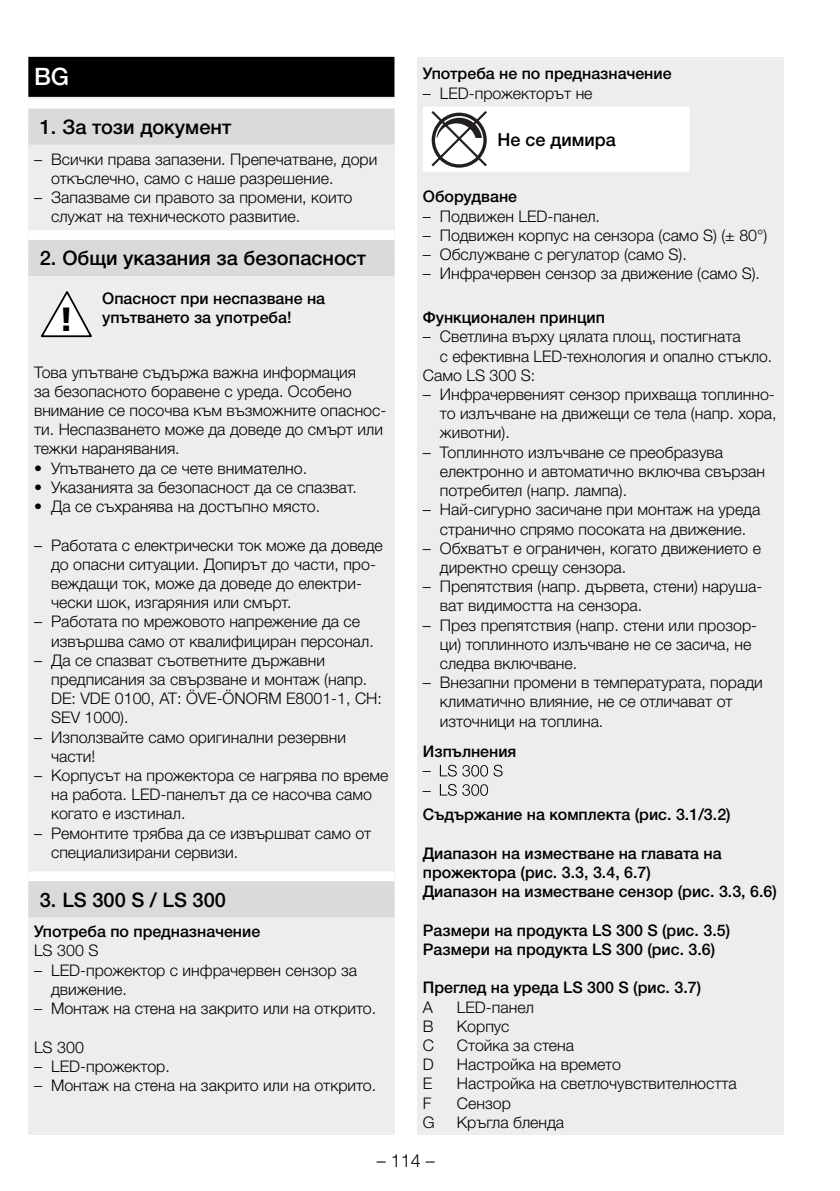
<style>
.page{position:relative;width:840px;height:1191px;background:#fff}
.page>*{position:absolute;margin:0;border:0;box-sizing:border-box;transform-origin:0 0}
.t1{font:900 33.6px "Frutiger LT Com";color:#000}
.STE-Länderkennzeiche{font:500 24px "Helvetica Neue LTW1 G";color:#fff}
.t2{font:500 20px "Helvetica Neue LTW1 G";color:#000}
.STE-Bildbeschriftung{font:500 18px "Helvetica Neue LTW1 G";color:#000}
.t3{font:300 18px "Helvetica Neue LTW1 G";color:#000}
.STE-Fließtext__8_pt{font:300 16px/19.2px "Helvetica Neue LTW1 G";color:#000}
.STE-Fließtext_fett{font:500 16px/19.2px "Helvetica Neue LTW1 G";color:#000}
.t4{font:300 condensed 16px "Helvetica Neue LTW1 G";color:#000}
.s1{font-stretch:condensed}
</style>
<div class="page">
<div style="left:28px;top:57px;width:366px;height:1077px;background:#ededed"></div>
<div style="left:28px;top:57px;width:366px;height:40px;background:#000"></div>
<div style="left:28px;top:99px;width:366px;height:24px;background:#fff"></div>
<div style="left:28px;top:109px;width:366px;height:36px;background:#dadada"></div>
<div style="left:28px;top:230px;width:366px;height:24px;background:#fff"></div>
<div style="left:28px;top:240px;width:366px;height:36px;background:#dadada"></div>
<div style="left:28px;top:871px;width:366px;height:24px;background:#fff"></div>
<div style="left:28px;top:881px;width:366px;height:36px;background:#dadada"></div>
<svg style="left:41px;top:291px;width:51px;height:47px"></svg>
<div style="left:417px;top:57px;width:365px;height:1077px;background:#ededed"></div>
<svg style="left:423px;top:107px;width:266px;height:65px;background:#f0f0f0"></svg>
<svg style="left:439px;top:764px;width:63px;height:12px"></svg>
<svg style="left:439px;top:784px;width:48px;height:11px"></svg>
<p class="STE-Länderkennzeiche" style="left:34px;top:62px;width:37px">BG</p>
<p class="t2" style="left:40px;top:115px;width:193px">1. За този документ</p>
<p class="STE-Fließtext__8_pt" style="left:51px;top:149px;width:327px;text-indent:-17px">– Всички права запазени. Препечатване, дори откъслечно, само с наше разрешение.</p>
<p class="STE-Fließtext__8_pt" style="left:51px;top:188px;width:303px;text-indent:-17px">– Запазваме си правото за промени, които служат на техническото развитие.</p>
<p class="t2" style="left:40px;top:246px;width:328px">2. Общи указания за безопасност</p>
<p class="t1" style="left:59px;top:299px;width:16px">!</p>
<p class="STE-Fließtext_fett" style="left:102px;top:289px;width:224px">Опасност при неспазване на упътването за употреба!</p>
<p class="STE-Fließtext__8_pt" style="left:34px;top:362px;width:353px">Това упътване съдържа важна информация<br>за безопасното боравене с уреда. Особено внимание се посочва към възможните опаснос&shy;ти. Неспазването може да доведе до смърт или тежки наранявания.</p>
<p class="STE-Fließtext__8_pt" style="left:34px;top:458px;width:274px">• Упътването да се чете внимателно.</p>
<p class="STE-Fließtext__8_pt" style="left:34px;top:477px;width:324px">• Указанията за безопасност да се спазват.</p>
<p class="STE-Fließtext__8_pt" style="left:34px;top:497px;width:287px">• Да се съхранява на достъпно място.</p>
<p class="STE-Fließtext__8_pt" style="left:51px;top:535px;width:333px;text-indent:-17px">– Работата с електрически ток може да доведе до опасни ситуации. Допирът до части, про&shy;веждащи ток, може да доведе до електри&shy;чески шок, изгаряния или смърт.</p>
<p class="STE-Fließtext__8_pt" style="left:51px;top:612px;width:324px;text-indent:-17px">– Работата по мрежовото напрежение да се извършва само от квалифициран персонал.</p>
<p class="STE-Fließtext__8_pt" style="left:51px;top:650px;width:332px;text-indent:-17px">– Да се спазват съответните държавни предписания за свързване и монтаж (напр.<br>DE: VDE 0100, AT: ÖVE-ÖNORM E8001-1, CH:<br>SEV 1000).</p>
<p class="STE-Fließtext__8_pt" style="left:51px;top:727px;width:296px;text-indent:-17px">– Използвайте само оригинални резервни части!</p>
<p class="STE-Fließtext__8_pt" style="left:51px;top:765px;width:338px;text-indent:-17px">– Корпусът на прожектора се нагрява по време на работа. LED-панелът да се насочва само когато е изстинал.</p>
<p class="STE-Fließtext__8_pt" style="left:51px;top:823px;width:321px;text-indent:-17px">– Ремонтите трябва да се извършват само от специализирани сервизи.</p>
<p class="t2" style="left:40px;top:887px;width:188px">3. LS 300 S / LS 300</p>
<p class="STE-Fließtext_fett" style="left:34px;top:922px;width:227px">Употреба по предназначение</p>
<p class="STE-Fließtext__8_pt" style="left:34px;top:941px;width:66px">LS 300 S</p>
<p class="STE-Fließtext__8_pt" style="left:51px;top:960px;width:307px;text-indent:-17px"><span class="s1">–</span> LED-прожектор с инфрачервен сензор за движение.</p>
<p class="STE-Fließtext__8_pt" style="left:34px;top:998px;width:343px"><span class="s1">–</span> Монтаж на стена на закрито или на открито.</p>
<p class="STE-Fließtext__8_pt" style="left:34px;top:1037px;width:51px">LS 300</p>
<p class="STE-Fließtext__8_pt" style="left:34px;top:1056px;width:137px"><span class="s1">–</span> LED-прожектор.</p>
<p class="STE-Fließtext__8_pt" style="left:34px;top:1075px;width:343px"><span class="s1">–</span> Монтаж на стена на закрито или на открито.</p>
<p class="STE-Fließtext_fett" style="left:422px;top:64px;width:250px">Употреба не по предназначение</p>
<p class="STE-Fließtext__8_pt" style="left:422px;top:83px;width:171px"><span class="s1">–</span> LED-прожекторът не</p>
<p class="STE-Bildbeschriftung" style="left:497px;top:128px;width:120px">Не се димира</p>
<p class="STE-Fließtext_fett" style="left:422px;top:187px;width:96px">Оборудване</p>
<p class="STE-Fließtext__8_pt" style="left:422px;top:206px;width:178px"><span class="s1">–</span> Подвижен LED-панел.</p>
<p class="STE-Fließtext__8_pt" style="left:422px;top:225px;width:346px"><span class="s1">–</span> Подвижен корпус на сензора (само S) (± 80°)</p>
<p class="STE-Fließtext__8_pt" style="left:422px;top:245px;width:265px"><span class="s1">–</span> Обслужване с регулатор (само S).</p>
<p class="STE-Fließtext__8_pt" style="left:422px;top:264px;width:338px"><span class="s1">–</span> Инфрачервен сензор за движение (само S).</p>
<p class="STE-Fließtext_fett" style="left:422px;top:308px;width:183px">Функционален принцип</p>
<p class="STE-Fließtext__8_pt" style="left:439px;top:327px;width:334px;text-indent:-17px"><span class="s1">–</span> Светлина върху цялата площ, постигната<br>с ефективна LED-технология и опално стъкло.</p>
<p class="STE-Fließtext__8_pt" style="left:422px;top:365px;width:114px">Само LS 300 S:</p>
<p class="STE-Fließtext__8_pt" style="left:439px;top:385px;width:338px;text-align:justify;text-indent:-17px">– Инфрачервеният сензор прихваща топлинно&shy;то излъчване на движещи се тела (напр. хора, животни).</p>
<p class="STE-Fließtext__8_pt" style="left:439px;top:442px;width:326px;text-indent:-17px">– Топлинното излъчване се преобразува електронно и автоматично включва свързан потребител (напр. лампа).</p>
<p class="STE-Fließtext__8_pt" style="left:422px;top:500px;width:339px;text-align:center">– Най-сигурно засичане при монтаж на уреда странично спрямо посоката на движение.</p>
<p class="STE-Fließtext__8_pt" style="left:439px;top:538px;width:322px;text-indent:-17px">– Обхватът е ограничен, когато движението е директно срещу сензора.</p>
<p class="STE-Fließtext__8_pt" style="left:439px;top:577px;width:324px;text-indent:-17px">– Препятствия (напр. дървета, стени) наруша&shy;ват видимостта на сензора.</p>
<p class="STE-Fließtext__8_pt" style="left:439px;top:615px;width:318px;text-indent:-17px">– През препятствия (напр. стени или прозор&shy;ци) топлинното излъчване не се засича, не следва включване.</p>
<p class="STE-Fließtext__8_pt" style="left:439px;top:673px;width:324px;text-indent:-17px">– Внезапни промени в температурата, поради климатично влияние, не се отличават от източници на топлина.</p>
<p class="STE-Fließtext_fett" style="left:422px;top:742px;width:95px">Изпълнения</p>
<p class="t4" style="left:422px;top:761px;width:9px">–</p>
<p class="t4" style="left:422px;top:780px;width:9px">–</p>
<p class="STE-Fließtext_fett" style="left:422px;top:805px;width:309px">Съдържание на комплекта (рис. 3.1/3.2)</p>
<p class="STE-Fließtext_fett" style="left:422px;top:843px;width:300px">Диапазон на изместване на главата на прожектора (рис. 3.3, 3.4, 6.7)</p>
<p class="STE-Fließtext_fett" style="left:422px;top:882px;width:355px">Диапазон на изместване сензор (рис. 3.3, 6.6)</p>
<p class="STE-Fließtext_fett" style="left:422px;top:920px;width:308px">Размери на продукта LS 300 S (рис. 3.5)</p>
<p class="STE-Fließtext_fett" style="left:422px;top:939px;width:294px">Размери на продукта LS 300 (рис. 3.6)</p>
<p class="STE-Fließtext_fett" style="left:422px;top:978px;width:280px">Преглед на уреда LS 300 S (рис. 3.7)</p>
<p class="STE-Fließtext__8_pt" style="left:422px;top:997px;width:12px">A</p>
<p class="STE-Fließtext__8_pt" style="left:456px;top:997px;width:78px">LED-панел</p>
<p class="STE-Fließtext__8_pt" style="left:422px;top:1016px;width:12px">B</p>
<p class="STE-Fließtext__8_pt" style="left:456px;top:1016px;width:54px">Корпус</p>
<p class="STE-Fließtext__8_pt" style="left:422px;top:1035px;width:13px">C</p>
<p class="STE-Fließtext__8_pt" style="left:456px;top:1035px;width:119px">Стойка за стена</p>
<p class="STE-Fließtext__8_pt" style="left:422px;top:1054px;width:12px">D</p>
<p class="STE-Fließtext__8_pt" style="left:456px;top:1054px;width:165px">Настройка на времето</p>
<p class="STE-Fließtext__8_pt" style="left:422px;top:1074px;width:11px">E</p>
<p class="STE-Fließtext__8_pt" style="left:456px;top:1074px;width:281px">Настройка на светлочувствителността</p>
<p class="STE-Fließtext__8_pt" style="left:422px;top:1093px;width:10px">F</p>
<p class="STE-Fließtext__8_pt" style="left:456px;top:1093px;width:55px">Сензор</p>
<p class="STE-Fließtext__8_pt" style="left:422px;top:1112px;width:13px">G</p>
<p class="STE-Fließtext__8_pt" style="left:456px;top:1112px;width:109px">Кръгла бленда</p>
<p class="t3" style="left:376px;top:1149px;width:60px">– 114 –</p>
</div>
